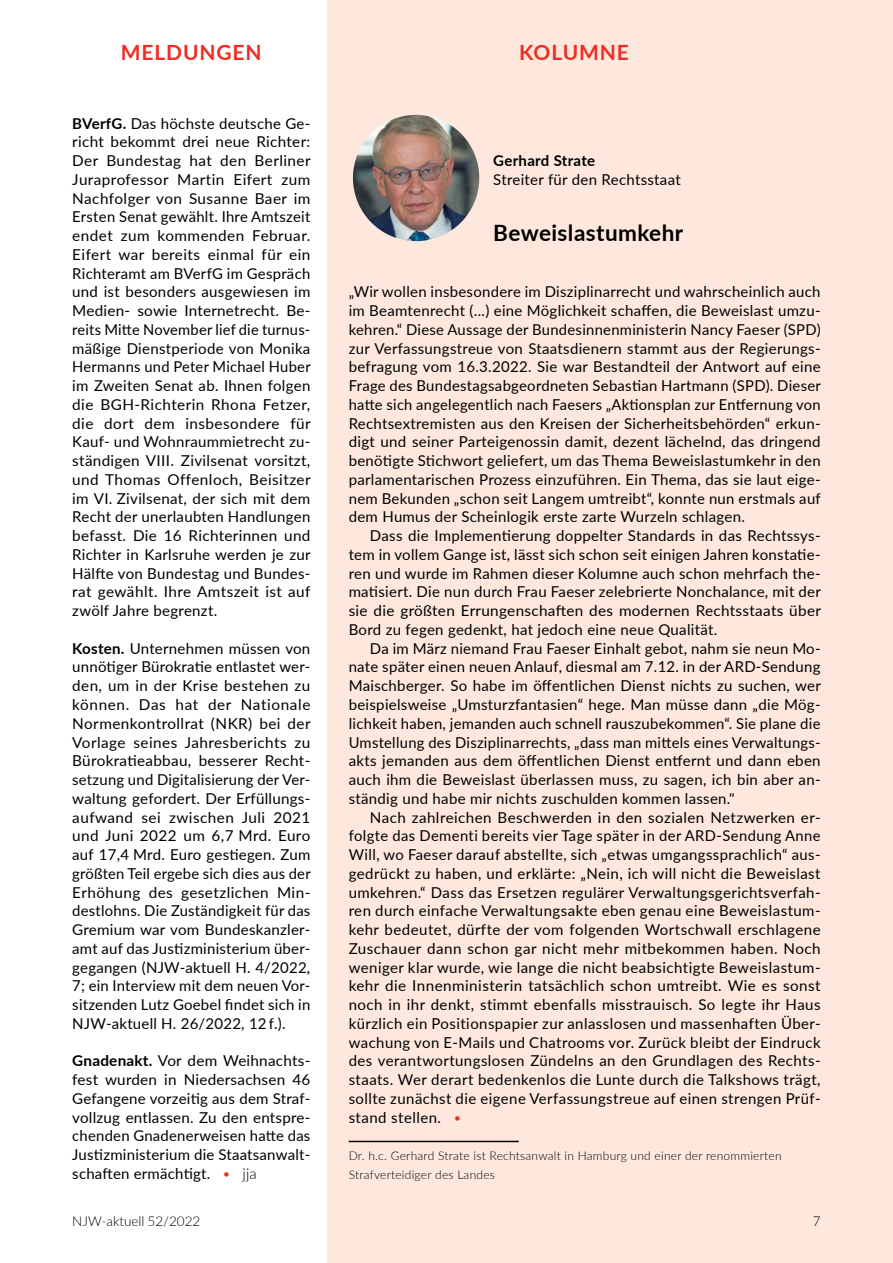
<style>
.page{position:relative;width:893px;height:1263px;background:#fff}
.page>*{position:absolute;margin:0;border:0;box-sizing:border-box;transform-origin:0 0}
.t1{font:700 22.5px "Lato";letter-spacing:.02em;color:#000}
.t2{font:700 21px "Lato";letter-spacing:.04em;color:#ee2e24}
.t3{font:15px/18.8px "Lato";letter-spacing:.02em;color:#000;text-align:justify}
.t4{font:700 15px "Lato";letter-spacing:.015em;color:#000}
.t5{font:300 13.5px "Lato";color:#000}
.t6{font:300 12px/18.8px "Lato";letter-spacing:.02em;color:#000}
.s1{font-weight:700}
.s2{font-weight:300;color:#ee2e24}
.s3{font-weight:300}
</style>
<div class="page">
<div style="left:327px;top:0;width:566px;height:1263px;background:#fee8dd"></div>
<svg style="left:349px;top:1141px;width:170px;height:1px"></svg>
<img style="left:353px;top:115px;width:126px;height:126px;border-radius:63px">
<h2 class="t2" style="left:121px;top:36px;width:142px">MELDUNGEN</h2>
<h2 class="t2" style="left:519px;top:36px;width:111px">KOLUMNE</h2>
<p class="t3" style="left:72px;top:113px;width:240px;text-align:left"><span class="s1">BVerfG.</span> Das höchste deutsche Ge&shy;richt bekommt drei neue Richter:<br>Der Bundestag hat den Berliner<br>Juraprofessor Martin Eifert zum<br>Nachfolger von Susanne Baer im<br>Ersten Senat gewählt. Ihre Amtszeit endet zum kommenden Februar.<br>Eifert war bereits einmal für ein<br>Richteramt am BVerfG im Gespräch und ist besonders ausgewiesen im<br>Medien- sowie Internetrecht. Be&shy;reits Mitte November lief die turnus&shy;mäßige Dienstperiode von Monika<br>Hermanns und Peter Michael Huber im Zweiten Senat ab. Ihnen folgen die BGH-Richterin Rhona Fetzer, die dort dem insbesondere für<br>Kauf- und Wohnraummietrecht zu&shy;ständigen VIII. Zivilsenat vorsitzt, und Thomas Offenloch, Beisitzer im VI. Zivilsenat, der sich mit dem<br>Recht der unerlaubten Handlungen befasst. Die 16 Richterinnen und<br>Richter in Karlsruhe werden je zur<br>Hälfte von Bundestag und Bundes&shy;rat gewählt. Ihre Amtszeit ist auf zwölf Jahre begrenzt.</p>
<p class="t3" style="left:72px;top:638px;width:240px"><span class="s1">Kosten.</span> Unternehmen müssen von unnötiger Bürokratie entlastet wer&shy;den, um in der Krise bestehen zu können. Das hat der Nationale Normenkontrollrat (NKR) bei der Vorlage seines Jahresberichts zu Bürokratieabbau, besserer Recht&shy;setzung und Digitalisierung der Ver&shy;waltung gefordert. Der Erfüllungs&shy;aufwand sei zwischen Juli 2021 und Juni 2022 um 6,7 Mrd. Euro auf 17,4 Mrd. Euro gestiegen. Zum größten Teil ergebe sich dies aus der Erhöhung des gesetzlichen Min&shy;destlohns. Die Zuständigkeit für das Gremium war vom Bundeskanzler&shy;amt auf das Justizministerium über&shy;gegangen (NJW-aktuell H. 4/2022, 7; ein Interview mit dem neuen Vor&shy;sitzenden Lutz Goebel findet sich in NJW-aktuell H. 26/2022, 12 f.).</p>
<p class="t3" style="left:72px;top:1051px;width:240px"><span class="s1">Gnadenakt.</span> Vor dem Weihnachts&shy;fest wurden in Niedersachsen 46<br>Gefangene vorzeitig aus dem Straf&shy;vollzug entlassen. Zu den entspre&shy;chenden Gnadenerweisen hatte das Justizministerium die Staatsanwalt&shy;schaften ermächtigt. <span class="s2">•</span> <span class="s3">jja</span></p>
<p class="t4" style="left:493px;top:150px;width:103px">Gerhard Strate</p>
<p class="t3" style="left:493px;top:169px;width:189px">Streiter für den Rechtsstaat</p>
<h1 class="t1" style="left:493px;top:216px;width:192px">Beweislastumkehr</h1>
<p class="t3" style="left:349px;top:282px;width:474px">„Wir wollen insbesondere im Disziplinarrecht und wahrscheinlich auch im Beamtenrecht (...) eine Möglichkeit schaffen, die Beweislast umzu&shy;kehren.“ Diese Aussage der Bundesinnenministerin Nancy Faeser (SPD) zur Verfassungstreue von Staatsdienern stammt aus der Regierungs&shy;befragung vom 16.3.2022. Sie war Bestandteil der Antwort auf eine Frage des Bundestagsabgeordneten Sebastian Hartmann (SPD). Dieser hatte sich angelegentlich nach Faesers „Aktionsplan zur Entfernung von Rechtsextremisten aus den Kreisen der Sicherheitsbehörden“ erkun&shy;digt und seiner Parteigenossin damit, dezent lächelnd, das dringend benötigte Stichwort geliefert, um das Thema Beweislastumkehr in den parlamentarischen Prozess einzuführen. Ein Thema, das sie laut eige&shy;nem Bekunden „schon seit Langem umtreibt“, konnte nun erstmals auf dem Humus der Scheinlogik erste zarte Wurzeln schlagen.</p>
<p class="t3" style="left:349px;top:526px;width:474px;text-indent:21px">Dass die Implementierung doppelter Standards in das Rechtssys&shy;tem in vollem Gange ist, lässt sich schon seit einigen Jahren konstatie&shy;ren und wurde im Rahmen dieser Kolumne auch schon mehrfach the&shy;matisiert. Die nun durch Frau Faeser zelebrierte Nonchalance, mit der sie die größten Errungenschaften des modernen Rechtsstaats über Bord zu fegen gedenkt, hat jedoch eine neue Qualität.</p>
<p class="t3" style="left:349px;top:638px;width:474px;text-indent:21px">Da im März niemand Frau Faeser Einhalt gebot, nahm sie neun Mo&shy;nate später einen neuen Anlauf, diesmal am 7.12. in der ARD-Sendung Maischberger. So habe im öffentlichen Dienst nichts zu suchen, wer beispielsweise „Umsturzfantasien“ hege. Man müsse dann „die Mög&shy;lichkeit haben, jemanden auch schnell rauszubekommen“. Sie plane die Umstellung des Disziplinarrechts, „dass man mittels eines Verwaltungs&shy;akts jemanden aus dem öffentlichen Dienst entfernt und dann eben auch ihm die Beweislast überlassen muss, zu sagen, ich bin aber an&shy;ständig und habe mir nichts zuschulden kommen lassen."</p>
<p class="t3" style="left:349px;top:807px;width:473px;text-indent:21px">Nach zahlreichen Beschwerden in den sozialen Netzwerken er&shy;folgte das Dementi bereits vier Tage später in der ARD-Sendung Anne Will, wo Faeser darauf abstellte, sich „etwas umgangssprachlich“ aus&shy;gedrückt zu haben, und erklärte: „Nein, ich will nicht die Beweislast umkehren.“ Dass das Ersetzen regulärer Verwaltungsgerichtsverfah&shy;ren durch einfache Verwaltungsakte eben genau eine Beweislastum&shy;kehr bedeutet, dürfte der vom folgenden Wortschwall erschlagene Zuschauer dann schon gar nicht mehr mitbekommen haben. Noch weniger klar wurde, wie lange die nicht beabsichtigte Beweislastum&shy;kehr die Innenministerin tatsächlich schon umtreibt. Wie es sonst noch in ihr denkt, stimmt ebenfalls misstrauisch. So legte ihr Haus kürzlich ein Positionspapier zur anlasslosen und massenhaften Über&shy;wachung von E-Mails und Chatrooms vor. Zurück bleibt der Eindruck des verantwortungslosen Zündelns an den Grundlagen des Rechts&shy;staats. Wer derart bedenkenlos die Lunte durch die Talkshows trägt, sollte zunächst die eigene Verfassungstreue auf einen strengen Prüf&shy;stand stellen. <span class="s2">•</span></p>
<p class="t6" style="left:349px;top:1146px;width:434px">Dr. h.c. Gerhard Strate ist Rechtsanwalt in Hamburg und einer der renommierten<br>Strafverteidiger des Landes</p>
<p class="t5" style="left:72px;top:1211px;width:130px">NJW-aktuell 52/2022</p>
<p class="t5" style="left:813px;top:1211px;width:9px">7</p>
</div>
